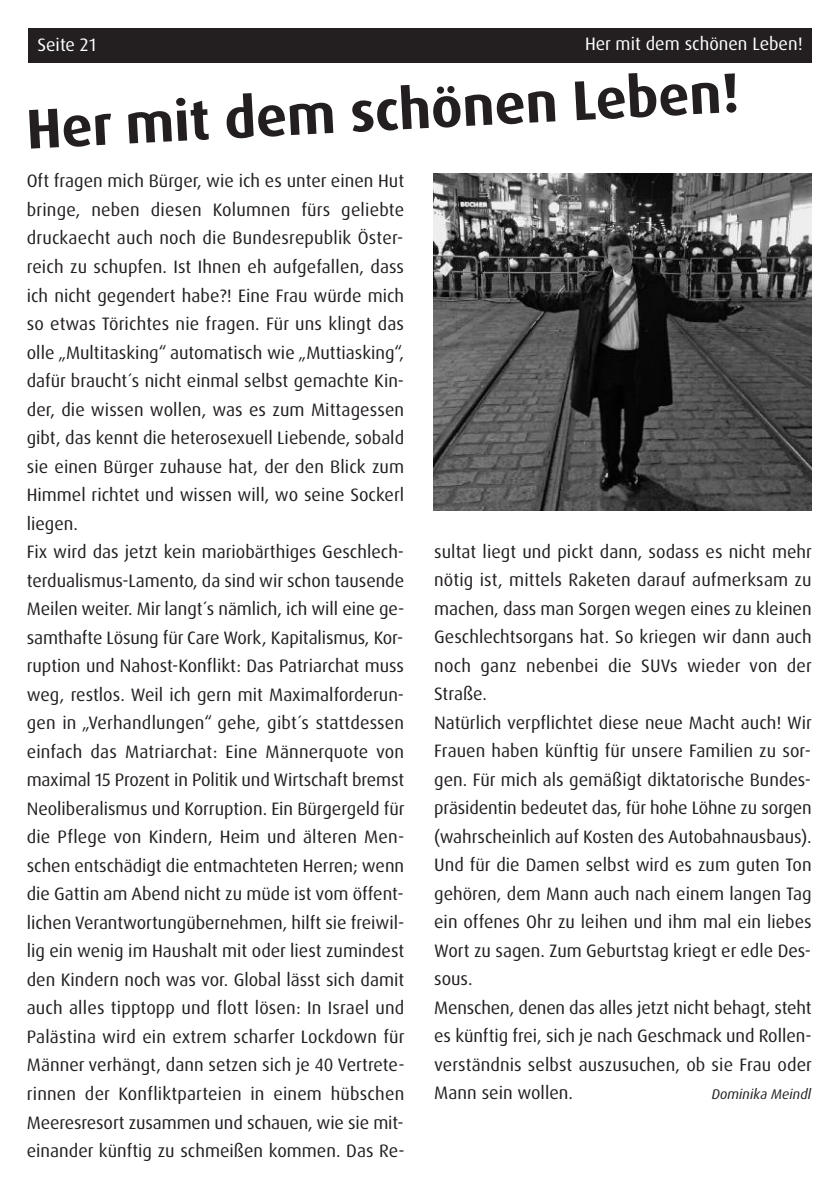
<style>
.page{position:relative;width:840px;height:1191px;background:#fff}
.page>*{position:absolute;margin:0;border:0;box-sizing:border-box;transform-origin:0 0}
.t1{font:700 56px "Dax OT";color:#231f20}
.t2{font:18px/28.6px "Dax OT";color:#231f20}
.t3{font:18px "Dax OT";color:#fff}
.t4{font:italic 14px "Dax OT";color:#231f20}
</style>
<div class="page">
<div style="left:28px;top:28px;width:783px;height:34px;background:#231f20"></div>
<img style="left:433px;top:173px;width:377px;height:337px">
<p class="t3" style="left:37px;top:36px;width:60px">Seite 21</p>
<p class="t3" style="left:584px;top:36px;width:219px">Her mit dem schönen Leben!</p>
<h1 class="t1" style="left:25px;top:105px;width:715px;rotate:-3deg">Her mit dem schönen Leben!</h1>
<p class="t2" style="left:27px;top:168px;width:379px">Oft fragen mich Bürger, wie ich es unter einen Hut bringe, neben diesen Kolumnen fürs geliebte druckaecht auch noch die Bundesrepublik Öster&shy;reich zu schupfen. Ist Ihnen eh aufgefallen, dass ich nicht gegendert habe?! Eine Frau würde mich so etwas Törichtes nie fragen. Für uns klingt das olle „Multitasking“ automatisch wie „Muttiasking“, dafür braucht´s nicht einmal selbst gemachte Kin&shy;der, die wissen wollen, was es zum Mittagessen gibt, das kennt die heterosexuell Liebende, sobald sie einen Bürger zuhause hat, der den Blick zum Himmel richtet und wissen will, wo seine Sockerl liegen.<br>Fix wird das jetzt kein mariobärthiges Geschlech&shy;terdualismus-Lamento, da sind wir schon tausende Meilen weiter. Mir langt´s nämlich, ich will eine ge&shy;samthafte Lösung für Care Work, Kapitalismus, Kor&shy;ruption und Nahost-Konflikt: Das Patriarchat muss weg, restlos. Weil ich gern mit Maximalforderun&shy;gen in „Verhandlungen“ gehe, gibt´s stattdessen einfach das Matriarchat: Eine Männerquote von maximal 15 Prozent in Politik und Wirtschaft bremst Neoliberalismus und Korruption. Ein Bürgergeld für die Pflege von Kindern, Heim und älteren Men&shy;schen entschädigt die entmachteten Herren; wenn die Gattin am Abend nicht zu müde ist vom öffent&shy;lichen Verantwortungübernehmen, hilft sie freiwil&shy;lig ein wenig im Haushalt mit oder liest zumindest den Kindern noch was vor. Global lässt sich damit auch alles tipptopp und flott lösen: In Israel und Palästina wird ein extrem scharfer Lockdown für Männer verhängt, dann setzen sich je 40 Vertrete&shy;rinnen der Konfliktparteien in einem hübschen Meeresresort zusammen und schauen, wie sie mit&shy;einander künftig zu schmeißen kommen. Das Re-</p>
<p class="t2" style="left:434px;top:538px;width:379px">sultat liegt und pickt dann, sodass es nicht mehr nötig ist, mittels Raketen darauf aufmerksam zu machen, dass man Sorgen wegen eines zu kleinen Geschlechtsorgans hat. So kriegen wir dann auch noch ganz nebenbei die SUVs wieder von der Straße.<br>Natürlich verpflichtet diese neue Macht auch! Wir Frauen haben künftig für unsere Familien zu sor&shy;gen. Für mich als gemäßigt diktatorische Bundes&shy;präsidentin bedeutet das, für hohe Löhne zu sorgen (wahrscheinlich auf Kosten des Autobahnausbaus).<br>Und für die Damen selbst wird es zum guten Ton gehören, dem Mann auch nach einem langen Tag ein offenes Ohr zu leihen und ihm mal ein liebes Wort zu sagen. Zum Geburtstag kriegt er edle Des&shy;sous.<br>Menschen, denen das alles jetzt nicht behagt, steht es künftig frei, sich je nach Geschmack und Rollen&shy;verständnis selbst auszusuchen, ob sie Frau oder Mann sein wollen.</p>
<p class="t4" style="left:711px;top:1089px;width:101px">Dominika Meindl</p>
</div>
